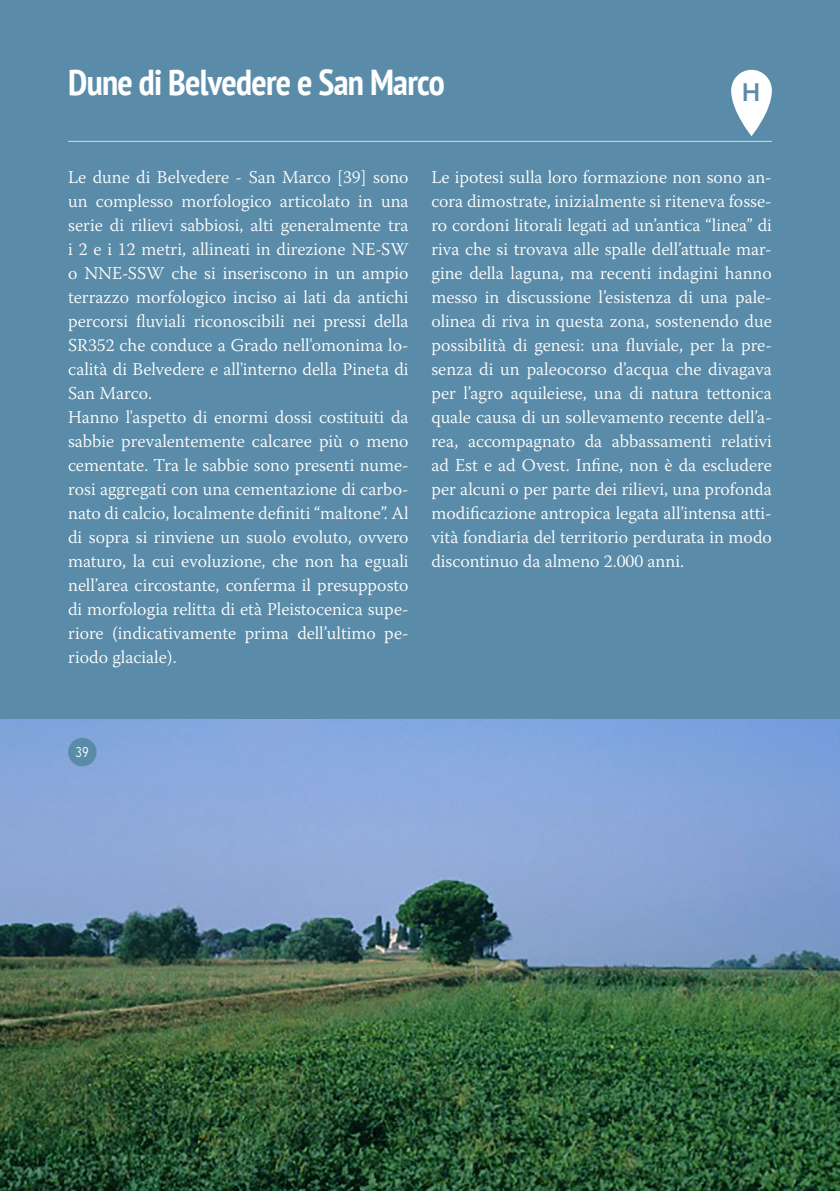
<style>
.page{position:relative;width:840px;height:1191px;background:#fff}
.page>*{position:absolute;margin:0;border:0;box-sizing:border-box;transform-origin:0 0}
.t1{font:700 condensed 36px "PT Sans";letter-spacing:-.02em;color:#fff}
.t2{font:800 25px "Avenir LT Std";color:#5a8ca9}
.t3{font:300 18px/24px "Warnock Pro";color:#fff}
.t4{font:14px "Avenir Next Condensed";color:#fff}
</style>
<div class="page">
<div style="left:0;top:0;width:839px;height:720px;background:#5a8ca9"></div>
<img style="left:0;top:720px;width:839px;height:471px">
<div style="left:730px;top:96px;width:41px;height:67px;background:#5a8ca9;border-radius:21px"></div>
<div style="left:68px;top:738px;width:29px;height:28px;background:#5a8ca9;border-radius:50%"></div>
<hr style="left:68px;top:141px;width:703px;height:1px;background:#d9dadb">
<svg style="left:730px;top:70px;width:41px;height:66px;fill:#fff"></svg>
<h1 class="t1" style="left:68px;top:58px;width:378px">Dune di Belvedere e San Marco</h1>
<h2 class="t2" style="left:741px;top:77px;width:20px">H</h2>
<p class="t3" style="left:68px;top:165px;width:342px">Le dune di Belvedere - San Marco [39] sono un complesso morfologico articolato in una serie di rilievi sabbiosi, alti generalmente tra i 2 e i 12 metri, allineati in direzione NE-SW o NNE-SSW che si inseriscono in un ampio terrazzo morfologico inciso ai lati da antichi percorsi fluviali riconoscibili nei pressi della SR352 che conduce a Grado nell'omonima lo&shy;calità di Belvedere e all'interno della Pineta di San Marco.<br>Hanno l'aspetto di enormi dossi costituiti da sabbie prevalentemente calcaree più o meno cementate. Tra le sabbie sono presenti nume&shy;rosi aggregati con una cementazione di carbo&shy;nato di calcio, localmente definiti “maltone”. Al di sopra si rinviene un suolo evoluto, ovvero maturo, la cui evoluzione, che non ha eguali nell’area circostante, conferma il presupposto di morfologia relitta di età Pleistocenica supe&shy;riore (indicativamente prima dell’ultimo pe&shy;riodo glaciale).</p>
<p class="t3" style="left:431px;top:165px;width:342px;text-align:justify">Le ipotesi sulla loro formazione non sono an&shy;cora dimostrate, inizialmente si riteneva fosse&shy;ro cordoni litorali legati ad un’antica “linea” di riva che si trovava alle spalle dell’attuale mar&shy;gine della laguna, ma recenti indagini hanno messo in discussione l’esistenza di una pale&shy;olinea di riva in questa zona, sostenendo due possibilità di genesi: una fluviale, per la pre&shy;senza di un paleocorso d’acqua che divagava per l’agro aquileiese, una di natura tettonica quale causa di un sollevamento recente dell’a&shy;rea, accompagnato da abbassamenti relativi ad Est e ad Ovest. Infine, non è da escludere per alcuni o per parte dei rilievi, una profonda modificazione antropica legata all’intensa atti&shy;vità fondiaria del territorio perdurata in modo discontinuo da almeno 2.000 anni.</p>
<p class="t4" style="left:76px;top:743px;width:15px">39</p>
</div>
